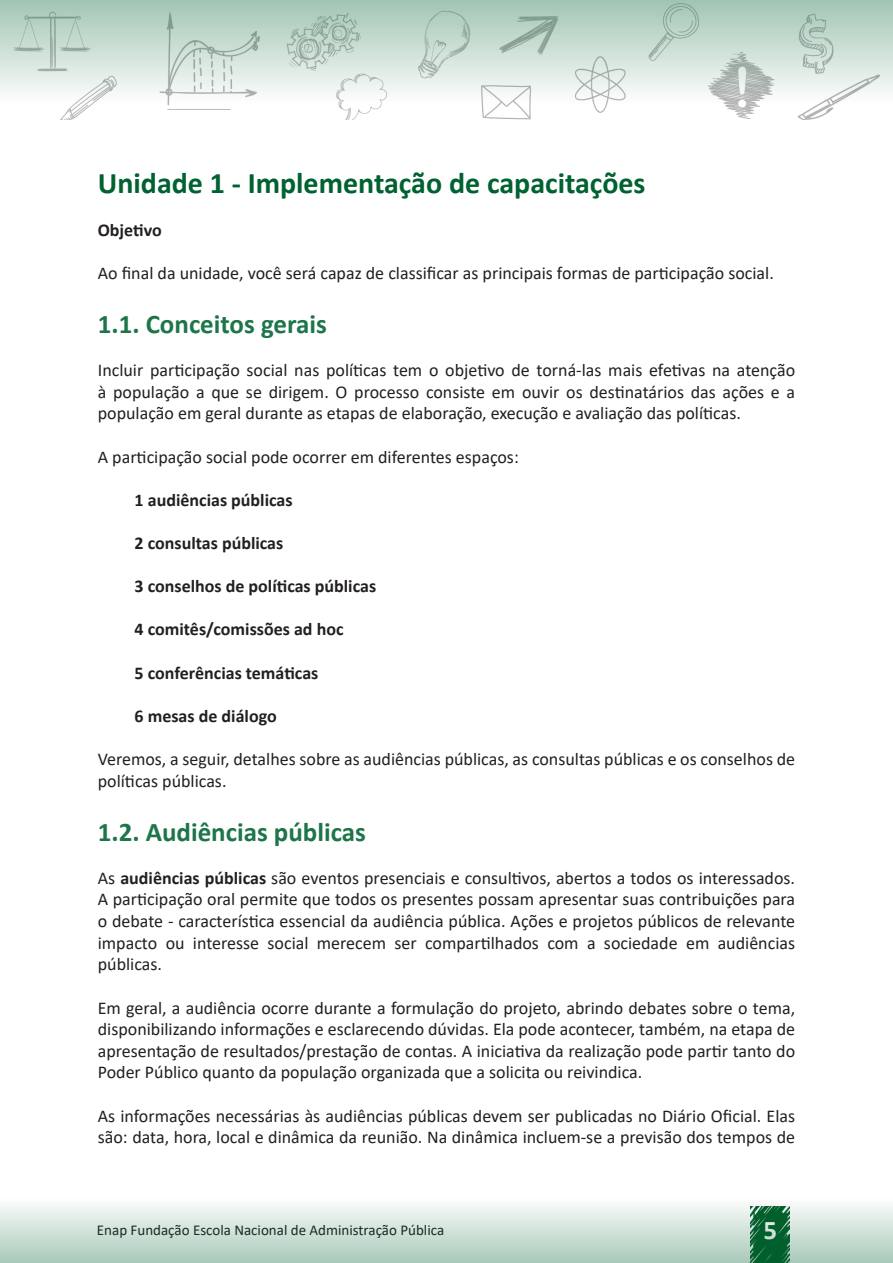
<style>
.page{position:relative;width:893px;height:1263px;background:#fff}
.page>*{position:absolute;margin:0;border:0;box-sizing:border-box;transform-origin:0 0}
.Titulo{font:700 30px "Calibri";color:#006131}
.Sub-titulo{font:700 27px "Calibri";color:#1d7549}
.t1{font:700 27px "Calibri";color:#fff}
.texto{font:18px/21.6px "Calibri";color:#231f20;text-align:justify}
.Bullets_marcação{font:700 18px "Calibri";color:#231f20}
.Texto_negrito{font:700 18px "Calibri";color:#231f20}
.t2{font:15px "Calibri";color:#231f20}
.s1{font-weight:700}
</style>
<div class="page">
<svg style="left:0;top:0;width:893px;height:120px"></svg>
<svg style="left:0;top:1205px;width:893px;height:58px"></svg>
<p class="Titulo" style="left:98px;top:161px;width:549px">Unidade 1 - Implementação de capacitações</p>
<p class="Texto_negrito" style="left:98px;top:217px;width:65px">Objetivo</p>
<p class="texto" style="left:98px;top:262px;width:678px">Ao final da unidade, você será capaz de classificar as principais formas de participação social.</p>
<p class="Sub-titulo" style="left:98px;top:305px;width:231px">1.1. Conceitos gerais</p>
<p class="texto" style="left:98px;top:359px;width:699px">Incluir participação social nas políticas tem o objetivo de torná-las mais efetivas na atenção à população a que se dirigem. O processo consiste em ouvir os destinatários das ações e a população em geral durante as etapas de elaboração, execução e avaliação das políticas.</p>
<p class="texto" style="left:98px;top:445px;width:422px">A participação social pode ocorrer em diferentes espaços:</p>
<p class="Bullets_marcação" style="left:135px;top:487px;width:159px">1 audiências públicas</p>
<p class="Bullets_marcação" style="left:135px;top:530px;width:150px">2 consultas públicas</p>
<p class="Bullets_marcação" style="left:135px;top:573px;width:243px">3 conselhos de políticas públicas</p>
<p class="Bullets_marcação" style="left:135px;top:617px;width:210px">4 comitês/comissões ad hoc</p>
<p class="Bullets_marcação" style="left:135px;top:660px;width:185px">5 conferências temáticas</p>
<p class="Bullets_marcação" style="left:135px;top:703px;width:144px">6 mesas de diálogo</p>
<p class="texto" style="left:98px;top:748px;width:699px">Veremos, a seguir, detalhes sobre as audiências públicas, as consultas públicas e os conselhos de políticas públicas.</p>
<p class="Sub-titulo" style="left:98px;top:813px;width:270px">1.2. Audiências públicas</p>
<p class="texto" style="left:98px;top:867px;width:699px">As <span class="s1">audiências públicas</span> são eventos presenciais e consultivos, abertos a todos os interessados.<br>A participação oral permite que todos os presentes possam apresentar suas contribuições para o debate - característica essencial da audiência pública. Ações e projetos públicos de relevante impacto ou interesse social merecem ser compartilhados com a sociedade em audiências públicas.</p>
<p class="texto" style="left:98px;top:996px;width:699px">Em geral, a audiência ocorre durante a formulação do projeto, abrindo debates sobre o tema, disponibilizando informações e esclarecendo dúvidas. Ela pode acontecer, também, na etapa de apresentação de resultados/prestação de contas. A iniciativa da realização pode partir tanto do Poder Público quanto da população organizada que a solicita ou reivindica.</p>
<p class="texto" style="left:98px;top:1104px;width:699px">As informações necessárias às audiências públicas devem ser publicadas no Diário Oficial. Elas são: data, hora, local e dinâmica da reunião. Na dinâmica incluem-se a previsão dos tempos de</p>
<p class="t2" style="left:97px;top:1220px;width:349px">Enap Fundação Escola Nacional de Administração Pública</p>
<h2 class="t1" style="left:763px;top:1210px;width:15px">5</h2>
</div>
